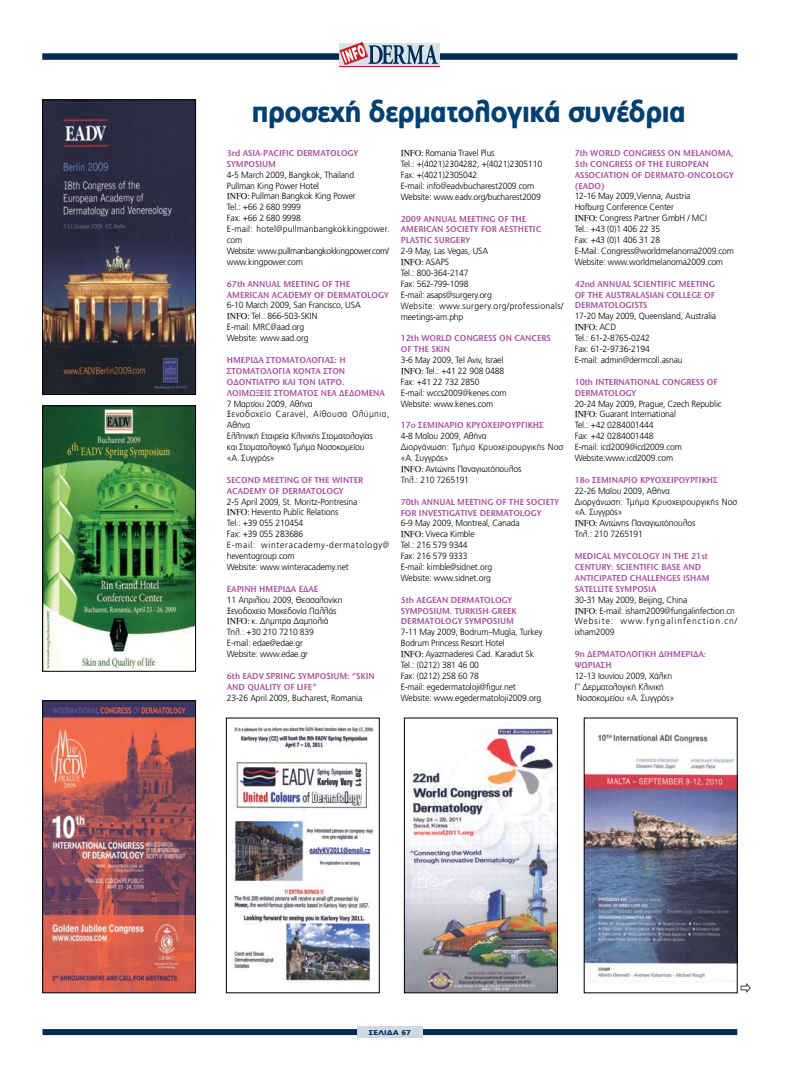
<style>
.page{position:relative;width:794px;height:1078px;background:#fff}
.page>*{position:absolute;margin:0;border:0;box-sizing:border-box;transform-origin:0 0}
.t1{font:900 29.6px "PF Catalog";letter-spacing:-.035em;color:#004071;scale:.9 1}
.t2{font:300 9px/10.9px "PF Catalog";letter-spacing:-.015em;color:#000;scale:.95 1}
.t3{font:600 9px/10.9px "Stone Sans ITC Hel";color:#a74c9d;scale:.95 1}
.t4{font:9px "UB Times";letter-spacing:-.015em;color:#000;scale:.95 1}
.t5{font:900 7px "PF Catalog";letter-spacing:-.01em;color:#002a54;scale:1.15 1}
.s1{font-family:"UB Times";font-weight:400}
.s2{font-family:"PF Catalog";font-weight:300}
</style>
<div class="page">
<svg style="left:43px;top:1028px;width:694px;height:6px;fill:#002a54"></svg>
<div style="left:357px;top:1026px;width:65px;height:11px;background:#cfd9e4"></div>
<div style="left:43px;top:54px;width:694px;height:6px;background:#002a54"></div>
<hr style="left:339px;top:65px;width:101px;height:1px;background:#002a54">
<hr style="left:339px;top:66px;width:101px;height:1px;background:#ce181f">
<svg style="left:339px;top:42px;width:99px;height:23px;background:#a6a5b3"></svg>
<svg style="left:740px;top:983px;width:10px;height:9px"></svg>
<img style="left:45px;top:407px;width:149px;height:262px">
<div style="left:43px;top:405px;width:153px;height:266px;border:1px solid #000"></div>
<img style="left:45px;top:102px;width:149px;height:290px">
<div style="left:43px;top:100px;width:153px;height:294px;border:1px solid #000"></div>
<img style="left:45px;top:702px;width:149px;height:288px">
<div style="left:43px;top:700px;width:153px;height:292px;border:1px solid #000"></div>
<img style="left:233px;top:725px;width:141px;height:258px">
<div style="left:226px;top:717px;width:153px;height:275px;border:1px solid #000"></div>
<img style="left:406px;top:728px;width:149px;height:262px">
<div style="left:404px;top:717px;width:153px;height:275px;border:1px solid #000"></div>
<img style="left:586px;top:734px;width:149px;height:247px">
<h1 class="t1" style="left:251px;top:94px;width:484px">προσεχή δερματολογικά συνέδρια</h1>
<p class="t3" style="left:227px;top:147px;width:140px">3rd ASIA-PACIFIC DERMATOLOGY<br>SYMPOSIUM</p>
<p class="t2" style="left:227px;top:169px;width:173px">4-5 March 2009, Bangkok, Thailand<br>Pullman King Power Hotel<br><span class="s1">INFO:</span> Pullman Bangkok King Power<br>Tel.: +66 2 680 9999<br>Fax: +66 2 680 9998<br>E-mail: hotel@pullmanbangkokkingpower. com<br>Website: www.pullmanbangkokkingpower.com/ www.kingpower.com</p>
<p class="t3" style="left:227px;top:278px;width:172px">67th ANNUAL MEETING OF THE<br>AMERICAN ACADEMY OF DERMATOLOGY</p>
<p class="t2" style="left:227px;top:300px;width:142px">6-10 March 2009, San Francisco, USA<br><span class="s1">INFO:</span> Tel.: 866-503-SKIN<br>E-mail: MRC@aad.org<br>Website: www.aad.org</p>
<p class="t3" style="left:227px;top:354px;width:168px">ΗΜΕΡΙΔΑ ΣΤΟΜΑΤΟΛΟΓΙΑΣ: Η<br>ΣΤΟΜΑΤΟΛΟΓΙΑ ΚΟΝΤΑ ΣΤΟΝ<br>ΟΔΟΝΤΙΑΤΡΟ ΚΑΙ ΤΟΝ ΙΑΤΡΟ.<br>ΛΟΙΜΩΞΕΙΣ ΣΤΟΜΑΤΟΣ ΝΕΑ ΔΕΔΟΜΕΝΑ</p>
<p class="t2" style="left:227px;top:398px;width:173px">7 Μαρτίου 2009, Αθήνα<br>Ξενοδοχείο Caravel, Αίθουσα Ολύμπια,<br>Αθήνα<br>Ελληνική Εταιρεία Κλινικής Στοματολογίας<br>και Στοματολογικό Τμήμα Νοσοκομείου<br>«Α. Συγγρός»</p>
<p class="t3" style="left:227px;top:474px;width:145px">SECOND MEETING OF THE WINTER<br>ACADEMY OF DERMATOLOGY</p>
<p class="t2" style="left:227px;top:496px;width:172px">2-5 April 2009, St. Moritz-Pontresina<br><span class="s1">INFO:</span> Hevento Public Relations<br>Tel.: +39 055 210454<br>Fax: +39 055 283686<br>E-mail: winteracademy-dermatology@ heventogroup.com<br>Website: www.winteracademy.net</p>
<p class="t3" style="left:227px;top:583px;width:98px">ΕΑΡΙΝΗ ΗΜΕΡΙΔΑ ΕΔΑΕ</p>
<p class="t2" style="left:227px;top:594px;width:123px">11 Απριλίου 2009, Θεσσαλονίκη<br>Ξενοδοχείο Μακεδονία Παλλάς<br><span class="s1">INFO:</span> κ. Δήμητρα Δαμπολιά<br>Τηλ.: +30 210 7210 839<br>E-mail: edae@edae.gr<br>Website: www.edae.gr</p>
<p class="t3" style="left:227px;top:670px;width:157px">6th EADV SPRING SYMPOSIUM: “SKIN<br>AND QUALITY OF LIFE”</p>
<p class="t2" style="left:227px;top:692px;width:144px">23-26 April 2009, Bucharest, Romania</p>
<p class="t2" style="left:401px;top:148px;width:150px"><span class="s1">INFO:</span> Romania Travel Plus<br>Tel.: +(4021)2304282, +(4021)2305110<br>Fax: +(4021)2305042<br>E-mail: info@eadvbucharest2009.com Website: www.eadv.org/bucharest2009</p>
<p class="t3" style="left:401px;top:213px;width:149px">2009 ANNUAL MEETING OF THE<br>AMERICAN SOCIETY FOR AESTHETIC<br>PLASTIC SURGERY</p>
<p class="t2" style="left:401px;top:246px;width:93px">2-9 May, Las Vegas, USA</p>
<p class="t4" style="left:401px;top:257px;width:52px">INFO: <span class="s2">ASAPS</span></p>
<p class="t2" style="left:401px;top:267px;width:173px">Tel.: 800-364-2147<br>Fax: 562-799-1098<br>E-mail: asaps@surgery.org<br>Website: www.surgery.org/professionals/ meetings-am.php</p>
<p class="t3" style="left:401px;top:333px;width:159px">12th WORLD CONGRESS ON CANCERS<br>OF THE SKIN</p>
<p class="t2" style="left:401px;top:354px;width:113px">3-6 May 2009, Tel Aviv, Israel<br><span class="s1">INFO:</span> Tel.: +41 22 908 0488<br>Fax: +41 22 732 2850<br>E-mail: wccs2009@kenes.com<br>Website: www.kenes.com</p>
<p class="t3" style="left:401px;top:420px;width:30px">17ο Σεμινάριο</p>
<p class="t3" style="left:466px;top:420px;width:34px">Κρυοχειρο</p>
<p class="t3" style="left:511px;top:420px;width:11px">υργικής</p>
<p class="t2" style="left:401px;top:431px;width:173px">4-8 Μαΐου 2009, Αθήνα<br>Διοργάνωση: Τμήμα Κρυοχειρουργικής Νοσ «Α. Συγγρός»<br><span class="s1">INFO:</span> Αντώνης Παναγιωτόπουλος<br>Τηλ.: 210 7265191</p>
<p class="t3" style="left:401px;top:496px;width:168px">70th ANNUAL MEETING OF THE SOCIETY<br>FOR INVESTIGATIVE DERMATOLOGY</p>
<p class="t2" style="left:401px;top:518px;width:127px">6-9 May 2009, Montreal, Canada<br><span class="s1">INFO:</span> Viveca Kimble<br>Tel.: 216 579 9344<br>Fax: 216 579 9333<br>E-mail: kimble@sidnet.org<br>Website: www.sidnet.org</p>
<p class="t3" style="left:401px;top:594px;width:124px">5th AEGEAN DERMATOLOGY<br>SYMPOSIUM. TURKISH-GREEK<br>DERMATOLOGY SYMPOSIUM</p>
<p class="t2" style="left:401px;top:626px;width:151px">7-11 May 2009, Bodrum–Mugla, Turkey<br>Bodrum Princess Resort Hotel<br><span class="s1">INFO:</span> Ayazmaderesi Cad. Karadut Sk<br>Tel.: (0212) 381 46 00<br>Fax: (0212) 258 60 78<br>E-mail: egedermatoloji@figur.net<br>Website: www.egedermatoloji2009.org</p>
<p class="t3" style="left:574px;top:147px;width:169px">7th WORLD CONGRESS ON MELANOMA,<br>5th CONGRESS OF THE EUROPEAN<br>ASSOCIATION OF DERMATO-ONCOLOGY (EADO)</p>
<p class="t2" style="left:574px;top:191px;width:169px">12-16 May 2009,Vienna, Austria<br>Hofburg Conference Center<br><span class="s1">INFO:</span> Congress Partner GmbH / MCI<br>Tel.: +43 (0)1 406 22 35<br>Fax: +43 (0)1 406 31 28<br>E-Mail: Congress@worldmelanoma2009.com<br>Website: www.worldmelanoma2009.com</p>
<p class="t3" style="left:574px;top:278px;width:149px;text-align:justify">42nd ANNUAL SCIENTIFIC MEETING OF THE AUSTRALASIAN COLLEGE OF DERMATOLOGISTS</p>
<p class="t2" style="left:574px;top:311px;width:150px">17-20 Μay 2009, Queensland, Australia</p>
<p class="t4" style="left:574px;top:322px;width:45px">INFO: <span class="s2">ACD</span></p>
<p class="t2" style="left:574px;top:332px;width:115px">Tel.: 61-2-8765-0242<br>Fax: 61-2-9736-2194<br>E-mail: admin@dermcoll.asnau</p>
<p class="t3" style="left:574px;top:376px;width:152px">10th INTERNATIONAL CONGRESS OF<br>DERMATOLOGY</p>
<p class="t2" style="left:574px;top:398px;width:156px">20-24 May 2009, Prague, Czech Republic<br><span class="s1">INFO:</span> Guarant International<br>Tel.: +42 0284001444<br>Fax: +42 0284001448<br>E-mail: icd2009@icd2009.com<br>Website:www.icd2009.com</p>
<p class="t3" style="left:574px;top:474px;width:30px">18ο Σεμινάριο</p>
<p class="t3" style="left:640px;top:474px;width:34px">Κρυοχειρο</p>
<p class="t3" style="left:685px;top:474px;width:11px">υργικής</p>
<p class="t2" style="left:574px;top:485px;width:173px">22-26 Μαΐου 2009, Αθήνα<br>Διοργάνωση: Τμήμα Κρυοχειρουργικής Νοσ «Α. Συγγρός»<br><span class="s1">INFO:</span> Αντώνης Παναγιωτόπουλος<br>Τηλ.: 210 7265191</p>
<p class="t3" style="left:574px;top:550px;width:144px">MEDICAL MYCOLOGY IN THE 21st<br>CENTURY: SCIENTIFIC BASE AND<br>ANTICIPATED CHALLENGES ISHAM<br>SATELLITE SYMPOSIA</p>
<p class="t2" style="left:574px;top:594px;width:173px">30-31 May 2009, Beijing, China<br><span class="s1">INFO:</span> E-mail: isham2009@fungalinfection.cn<br>Website: www.fyngalinfenction.cn/ ixham2009</p>
<p class="t3" style="left:574px;top:648px;width:140px">9η ΔΕΡΜΑΤΟΛΟΓΙΚΗ ΔΙΗΜΕΡΙΔΑ:<br>ΨΩΡΙΑΣΗ</p>
<p class="t2" style="left:574px;top:670px;width:106px">12-13 Ιουνίου 2009, Χάλκη<br>Γ’ Δερματολογική Κλινική<br>Νοσοκομείου «Α. Συγγρός»</p>
<p class="t5" style="left:369px;top:1027px;width:38px">ΣΕΛΙΔΑ 67</p>
</div>
